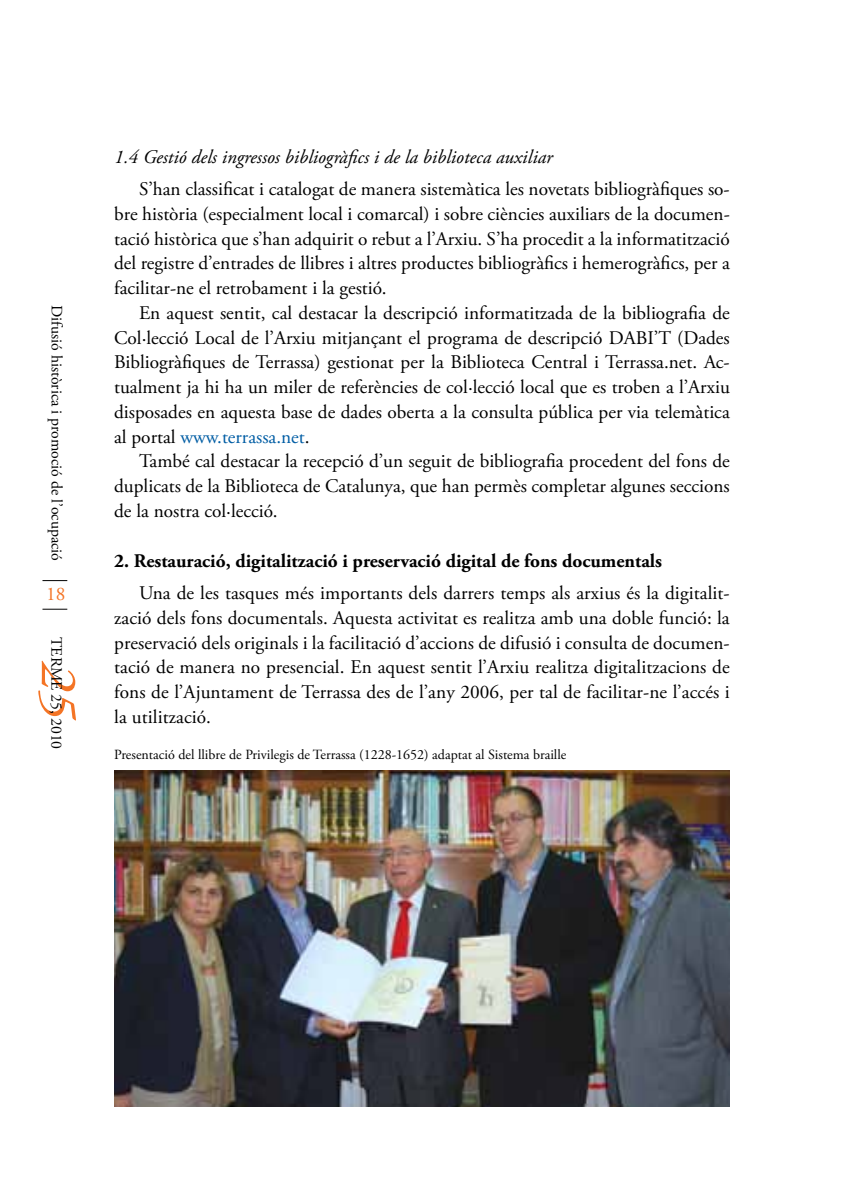
<style>
.page{position:relative;width:844px;height:1191px;background:#fff}
.page>*{position:absolute;margin:0;border:0;box-sizing:border-box;transform-origin:0 0}
.t1{font:19.25px/24.7px "Adobe Garamond Pro";color:#000;text-align:justify}
.t2{font:700 19.25px "Adobe Garamond Pro";color:#000}
.t3{font:italic 19.25px "Adobe Garamond Pro";color:#000}
.t4{font:19.25px "Adobe Garamond Pro";color:#f47425}
.t5{font:15.75px "Adobe Garamond Pro";color:#000}
.t6{font:14px "Adobe Garamond Pro";color:#000}
.s1{color:#005da4}
</style>
<div class="page">
<svg style="left:42px;top:580px;width:25px;height:1px"></svg>
<svg style="left:42px;top:609px;width:25px;height:1px"></svg>
<svg style="left:38px;top:661px;width:38px;height:59px"></svg>
<img style="left:114px;top:770px;width:615px;height:336px">
<p class="t5" style="left:66px;top:305px;width:257px;rotate:90deg">Difusió històrica i promoció de l’ocupació</p>
<p class="t4" style="left:46px;top:582px;width:21px">18</p>
<p class="t5" style="left:66px;top:637px;width:114px;rotate:90deg">TERME 25, 2010</p>
<p class="t3" style="left:114px;top:145px;width:440px">1.4 Gestió dels ingressos bibliogràfics i de la biblioteca auxiliar</p>
<p class="t1" style="left:114px;top:177px;width:617px;text-indent:25px">S’han classificat i catalogat de manera sistemàtica les novetats bibliogràfiques so&shy;bre història (especialment local i comarcal) i sobre ciències auxiliars de la documen&shy;tació històrica que s’han adquirit o rebut a l’Arxiu. S’ha procedit a la informatització del registre d’entrades de llibres i altres productes bibliogràfics i hemerogràfics, per a facilitar-ne el retrobament i la gestió.</p>
<p class="t1" style="left:114px;top:301px;width:617px;text-indent:25px">En aquest sentit, cal destacar la descripció informatitzada de la bibliografia de Col·lecció Local de l’Arxiu mitjançant el programa de descripció DABI’T (Dades Bibliogràfiques de Terrassa) gestionat per la Biblioteca Central i Terrassa.net. Ac&shy;tualment ja hi ha un miler de referències de col·lecció local que es troben a l’Arxiu disposades en aquesta base de dades oberta a la consulta pública per via telemàtica al portal <span class="s1">www.terrassa.net</span>.</p>
<p class="t1" style="left:114px;top:450px;width:617px;text-indent:25px">També cal destacar la recepció d’un seguit de bibliografia procedent del fons de duplicats de la Biblioteca de Catalunya, que han permès completar algunes seccions de la nostra col·lecció.</p>
<p class="t2" style="left:114px;top:549px;width:549px">2. Restauració, digitalització i preservació digital de fons documentals</p>
<p class="t1" style="left:114px;top:581px;width:617px;text-indent:25px">Una de les tasques més importants dels darrers temps als arxius és la digitalit&shy;zació dels fons documentals. Aquesta activitat es realitza amb una doble funció: la preservació dels originals i la facilitació d’accions de difusió i consulta de documen&shy;tació de manera no presencial. En aquest sentit l’Arxiu realitza digitalitzacions de fons de l’Ajuntament de Terrassa des de l’any 2006, per tal de facilitar-ne l’accés i la utilització.</p>
<p class="t6" style="left:114px;top:746px;width:453px">Presentació del llibre de Privilegis de Terrassa (1228-1652) adaptat al Sistema braille</p>
</div>
